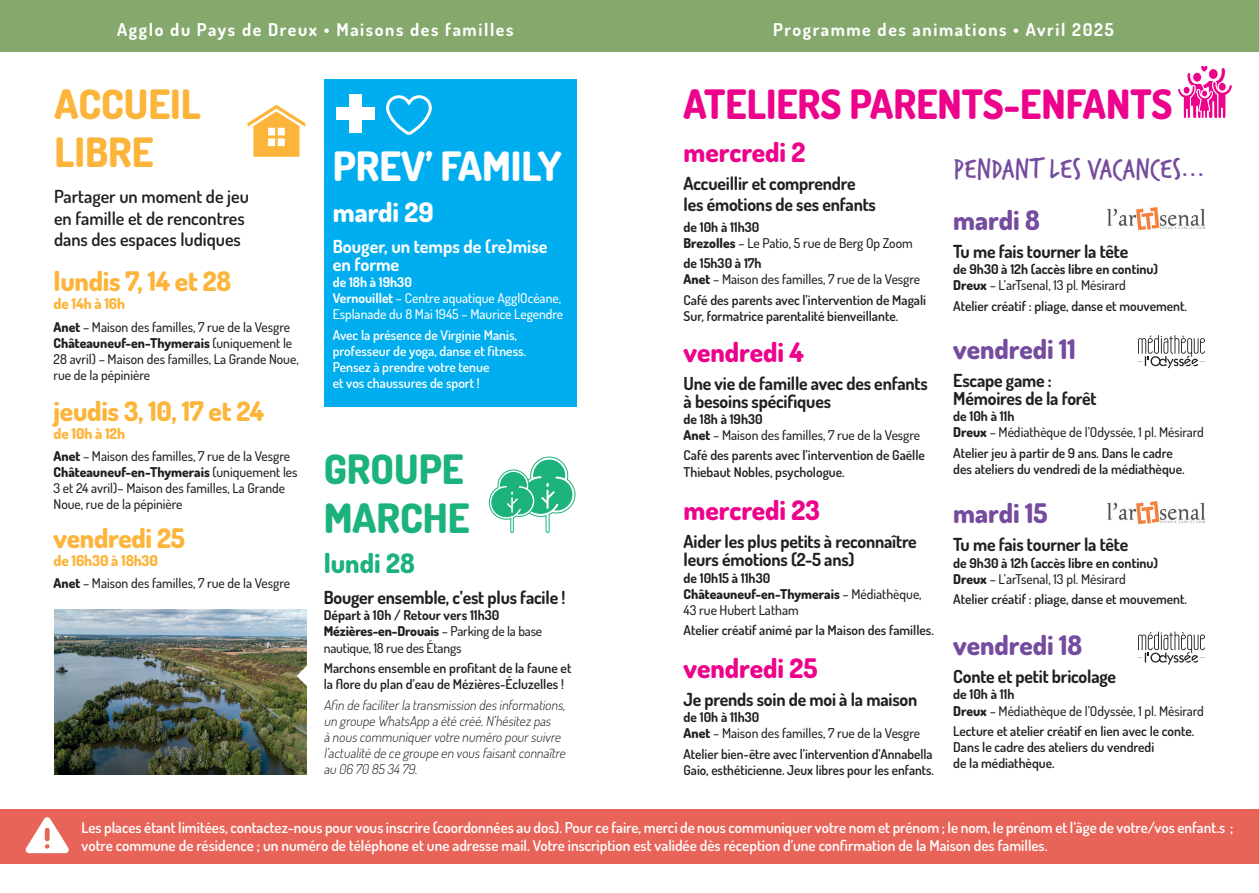
<style>
.page{position:relative;width:1259px;height:893px;background:#fff}
.page>*{position:absolute;margin:0;border:0;box-sizing:border-box;transform-origin:0 0}
.t1{font:800 40.5px "Dosis";color:#ed028c}
.t2{font:800 40.5px/48.6px "Dosis";color:#fcb53a}
.t3{font:800 40.5px "Dosis";color:#1bb27b}
.t4{font:800 40.5px "Dosis";color:#fff}
.t5{font:30.15px "Verveine";color:#754b9e}
.t6{font:800 27px "Dosis";letter-spacing:-.01em;color:#fcb53a}
.t7{font:800 27px "Dosis";color:#ed028c}
.t8{font:800 27px "Dosis";color:#754b9e}
.t9{font:800 27px "Dosis";color:#1bb27b}
.t10{font:800 27px "Dosis";color:#fff}
.t11{font:700 18px/18px "Dosis";letter-spacing:-.01em;color:#231f20}
.t12{font:600 18px/21.6px "Dosis";color:#231f20}
.t13{font:700 18px/18px "Dosis";color:#fff}
.t14{font:700 17.7px "Dosis";letter-spacing:.09em;color:#fff}
.t15{font:600 15px/18px "Dosis";color:#fff}
.t16{font:800 15px "Dosis";letter-spacing:-.01em;color:#fcb53a}
.t17{font:500 13.5px/16.2px "Dosis";color:#231f20}
.t18{font:600 13.5px/16.2px "Dosis";color:#231f20}
.t19{font:italic 300 13.5px/16.2px "Dosis";color:#231f20}
.t20{font:700 13.5px/16.2px "Dosis";color:#231f20}
.t21{font:600 13.5px/16.2px "Dosis";color:#fff}
.t22{font:500 13.5px/16.2px "Dosis";color:#fff}
.t23{font:300 9px "Sansation";color:#808285}
.s1{font-weight:800}
.s2{font-weight:700}
.s3{font-weight:500}
</style>
<div class="page">
<img style="left:54px;top:609px;width:252px;height:165px">
<div style="left:0;top:0;width:1259px;height:52px;background:#85a86c"></div>
<svg style="left:248px;top:105px;width:57px;height:52px"></svg>
<svg style="left:488px;top:456px;width:88px;height:77px"></svg>
<div style="left:324px;top:79px;width:252px;height:328px;background:#00aeef"></div>
<svg style="left:1177px;top:65px;width:55px;height:54px"></svg>
<div style="left:349px;top:95px;width:12px;height:38px;background:#fff"></div>
<div style="left:336px;top:108px;width:38px;height:12px;background:#fff"></div>
<svg style="left:386px;top:95px;width:46px;height:40px"></svg>
<div style="left:0;top:809px;width:1259px;height:54px;background:#e96458"></div>
<svg style="left:25px;top:817px;width:44px;height:36px"></svg>
<svg style="left:297px;top:662px;width:10px;height:28px"></svg>
<svg style="left:1138px;top:632px;width:67px;height:33px"></svg>
<svg style="left:1138px;top:335px;width:67px;height:33px"></svg>
<img style="left:1107px;top:501px;width:98px;height:22px">
<img style="left:1107px;top:208px;width:98px;height:22px">
<h3 class="t14" style="left:117px;top:17px;width:398px">Agglo du Pays de Dreux • Maisons des familles</h3>
<h3 class="t14" style="left:773px;top:17px;width:342px">Programme des animations • Avril 2025</h3>
<h1 class="t2" style="left:54px;top:78px;width:148px">ACCUEIL<br>LIBRE</h1>
<h3 class="t12" style="left:54px;top:185px;width:196px">Partager un moment de jeu en famille et de rencontres dans des espaces ludiques</h3>
<h3 class="t6" style="left:54px;top:263px;width:179px">lundis 7, 14 et 28</h3>
<p class="t16" style="left:54px;top:293px;width:73px">de 14h à 16h</p>
<p class="t17" style="left:54px;top:318px;width:247px"><span class="s1">Anet</span> – Maison des familles, 7 rue de la Vesgre <span class="s1">Châteauneuf-en-Thymerais</span> (uniquement le 28 avril) – Maison des familles, La Grande Noue, rue de la pépinière</p>
<h3 class="t6" style="left:54px;top:392px;width:212px">jeudis 3, 10, 17 et 24</h3>
<p class="t16" style="left:54px;top:423px;width:73px">de 10h à 12h</p>
<p class="t17" style="left:54px;top:447px;width:245px"><span class="s1">Anet</span> – Maison des familles, 7 rue de la Vesgre <span class="s1">Châteauneuf-en-Thymerais</span> (uniquement les 3 et 24 avril)– Maison des familles, La Grande Noue, rue de la pépinière</p>
<h3 class="t6" style="left:54px;top:519px;width:133px">vendredi 25</h3>
<p class="t16" style="left:54px;top:550px;width:106px">de 16h30 à 18h30</p>
<p class="t17" style="left:54px;top:575px;width:238px"><span class="s1">Anet</span> – Maison des familles, 7 rue de la Vesgre</p>
<p class="t23" style="left:62px;top:639px;width:171px">© Agglo du Pays de Dreux - Flyway-drone</p>
<h1 class="t1" style="left:683px;top:76px;width:490px">ATELIERS PARENTS-ENFANTS</h1>
<h3 class="t7" style="left:683px;top:133px;width:123px">mercredi 2</h3>
<h1 class="t4" style="left:333px;top:138px;width:230px">PREV’ FAMILY</h1>
<h3 class="t10" style="left:333px;top:194px;width:103px">mardi 29</h3>
<h3 class="t13" style="left:333px;top:236px;width:216px">Bouger, un temps de (re)mise en forme</h3>
<p class="t22" style="left:333px;top:273px;width:232px"><span class="s2">de 18h à 19h30<br>Vernouillet</span> – Centre aquatique AgglOcéane,<br>Esplanade du 8 Mai 1945 – Maurice Legendre</p>
<p class="t21" style="left:333px;top:326px;width:195px">Avec la présence de Virginie Manis, professeur de yoga, danse et fitness.<br>Pensez à prendre votre tenue<br>et vos chaussures de sport !</p>
<h3 class="t11" style="left:683px;top:171px;width:194px;line-height:21.6px">Accueillir et comprendre les émotions de ses enfants</h3>
<p class="t17" style="left:683px;top:218px;width:231px"><span class="s2">de 10h à 11h30<br></span><span class="s1">Brezolles</span> – Le Patio, 5 rue de Berg Op Zoom</p>
<p class="t17" style="left:683px;top:255px;width:238px"><span class="s2">de 15h30 à 17h<br></span><span class="s1">Anet</span> – Maison des familles, 7 rue de la Vesgre</p>
<p class="t18" style="left:683px;top:291px;width:244px">Café des parents avec l’intervention de Magali<br>Sur, formatrice parentalité bienveillante.</p>
<h3 class="t7" style="left:683px;top:333px;width:122px">vendredi 4</h3>
<h3 class="t11" style="left:683px;top:373px;width:246px">Une vie de famille avec des enfants à besoins spécifiques</h3>
<p class="t17" style="left:683px;top:410px;width:238px"><span class="s2">de 18h à 19h30<br></span><span class="s1">Anet</span> – Maison des familles, 7 rue de la Vesgre</p>
<p class="t18" style="left:683px;top:447px;width:243px">Café des parents avec l’intervention de Gaëlle</p>
<h1 class="t3" style="left:324px;top:442px;width:141px">GROUPE</h1>
<p class="t18" style="left:683px;top:463px;width:163px">Thiebaut Nobles, psychologue.</p>
<h1 class="t3" style="left:324px;top:490px;width:148px">MARCHE</h1>
<h3 class="t9" style="left:324px;top:545px;width:93px">lundi 28</h3>
<h3 class="t11" style="left:324px;top:588px;width:243px">Bouger ensemble, c’est plus facile !</h3>
<p class="t17" style="left:324px;top:606px;width:220px"><span class="s2">Départ à 10h / Retour vers 11h30<br></span><span class="s1">Mézières-en-Drouais</span> – Parking de la base nautique, 18 rue des Étangs</p>
<p class="t18" style="left:324px;top:659px;width:249px">Marchons ensemble en profitant de la faune et la flore du plan d’eau de Mézières-Écluzelles !</p>
<p class="t19" style="left:324px;top:696px;width:246px">Afin de faciliterla transmission desinformations, un groupe WhatsApp a été créé.N’hésitez pas<br>à nouscommuniquervotre numéro poursuivre l’actualité de ce groupe en vousfaisantconnaître au 06 70 85 34 79.</p>
<h3 class="t7" style="left:683px;top:492px;width:138px">mercredi 23</h3>
<h3 class="t11" style="left:683px;top:532px;width:235px">Aider les plus petits à reconnaître leurs émotions (2-5 ans)</h3>
<p class="t17" style="left:683px;top:569px;width:240px"><span class="s2">de 10h15 à 11h30<br></span><span class="s1">Châteauneuf-en-Thymerais</span> – Médiathèque,<br>43 rue Hubert Latham</p>
<p class="t18" style="left:683px;top:622px;width:252px">Atelier créatif animé par la Maison des familles.</p>
<h3 class="t7" style="left:683px;top:649px;width:135px">vendredi 25</h3>
<h3 class="t11" style="left:683px;top:689px;width:235px">Je prends soin de moi à la maison</h3>
<p class="t17" style="left:683px;top:708px;width:238px"><span class="s2">de 10h à 11h30<br></span><span class="s1">Anet</span> – Maison des familles, 7 rue de la Vesgre</p>
<p class="t18" style="left:683px;top:745px;width:252px">Atelier bien-être avec l’intervention d’Annabella<br>Gaio, esthéticienne. Jeux libres pour les enfants.</p>
<h2 class="t5" style="left:953px;top:148px;width:253px">PENDANT LES VACANCES...</h2>
<h3 class="t8" style="left:953px;top:201px;width:88px">mardi 8</h3>
<h3 class="t11" style="left:953px;top:241px;width:176px">Tu me fais tourner la tête</h3>
<p class="t20" style="left:953px;top:260px;width:206px">de 9h30 à 12h (accès libre en continu)<br><span class="s1">Dreux</span> <span class="s3">– L’arTsenal, 13 pl. Mésirard</span></p>
<p class="t18" style="left:953px;top:297px;width:235px">Atelier créatif : pliage, danse et mouvement.</p>
<h3 class="t8" style="left:953px;top:330px;width:124px">vendredi 11</h3>
<h3 class="t11" style="left:953px;top:370px;width:145px">Escape game :<br>Mémoires de la forêt</h3>
<p class="t17" style="left:953px;top:407px;width:252px"><span class="s2">de 10h à 11h<br></span><span class="s1">Dreux</span> – Médiathèque de l’Odyssée, 1 pl. Mésirard</p>
<p class="t18" style="left:953px;top:444px;width:233px">Atelier jeu à partir de 9 ans. Dans le cadre des ateliers du vendredi de la médiathèque.</p>
<h3 class="t8" style="left:953px;top:495px;width:96px">mardi 15</h3>
<h3 class="t11" style="left:953px;top:535px;width:176px">Tu me fais tourner la tête</h3>
<p class="t20" style="left:953px;top:554px;width:206px">de 9h30 à 12h (accès libre en continu)<br><span class="s1">Dreux</span> <span class="s3">– L’arTsenal, 13 pl. Mésirard</span></p>
<p class="t18" style="left:953px;top:591px;width:235px">Atelier créatif : pliage, danse et mouvement.</p>
<h3 class="t8" style="left:953px;top:626px;width:130px">vendredi 18</h3>
<h3 class="t11" style="left:953px;top:667px;width:164px">Conte et petit bricolage</h3>
<p class="t17" style="left:953px;top:686px;width:252px"><span class="s2">de 10h à 11h<br></span><span class="s1">Dreux</span> – Médiathèque de l’Odyssée, 1 pl. Mésirard</p>
<p class="t18" style="left:953px;top:722px;width:242px">Lecture et atelier créatif en lien avec le conte.<br>Dans le cadre des ateliers du vendredi<br>de la médiathèque.</p>
<p class="t15" style="left:82px;top:817px;width:1153px">Les places étant limitées, contactez-nous pour vous inscrire (coordonnées au dos). Pour ce faire, merci de nous communiquer votre nom et prénom ; le nom, le prénom et l’âge de votre/vos enfant.s ; votre commune de résidence ; un numéro de téléphone et une adresse mail. Votre inscription est validée dès réception d’une confirmation de la Maison des familles.</p>
</div>
